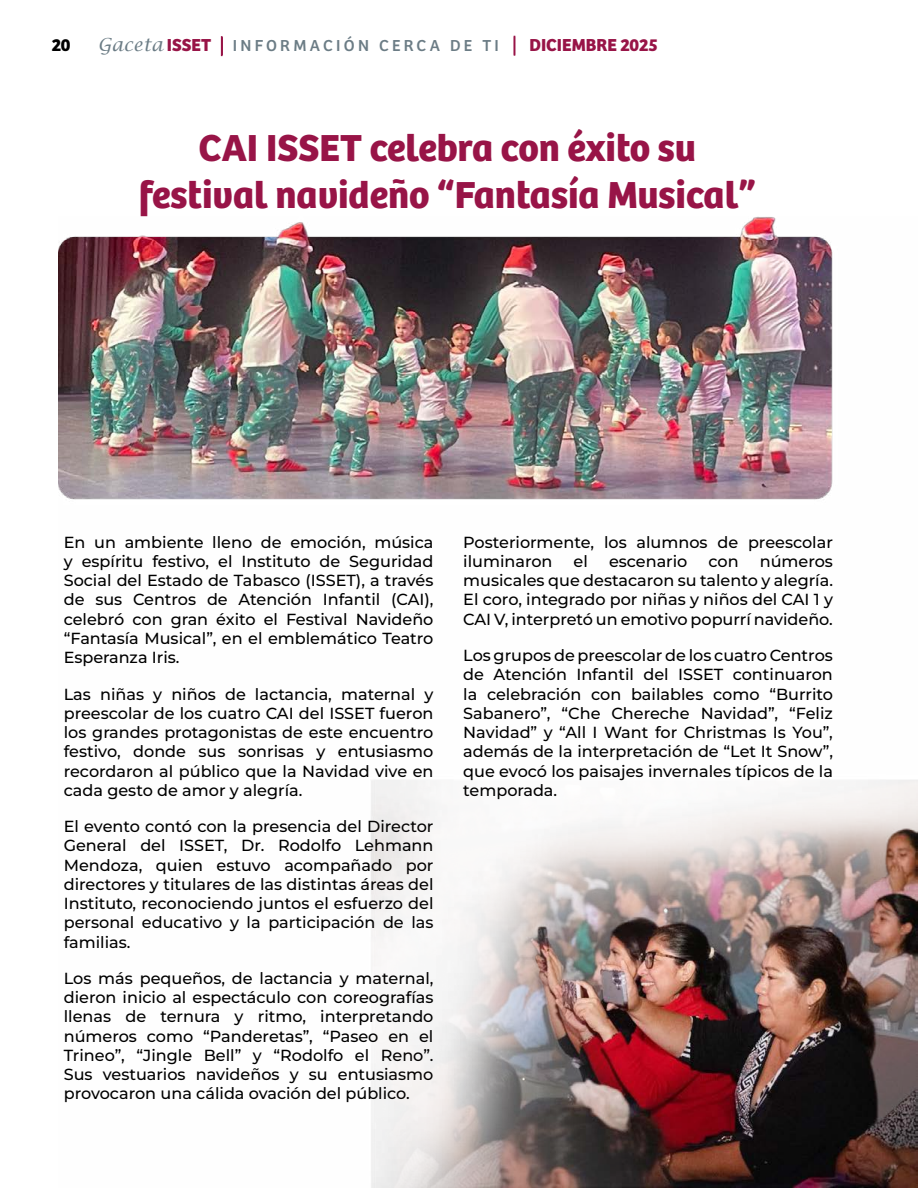
<style>
.page{position:relative;width:918px;height:1188px;background:#fff}
.page>*{position:absolute;margin:0;border:0;box-sizing:border-box;transform-origin:0 0}
.t1{font:700 39px/46.8px "Bree";color:#981447;text-align:center}
.t2{font:700 18px "Bree";color:#981447}
.t3{font:700 18px "Bree";color:#000}
.t4{font:16.5px "Bree";letter-spacing:.2em;color:#6b7c85}
.t5{font:100 16.05px/19.2px "Montserrat";color:#000;text-align:justify}
.s1{font-family:"Lucida Calligraphy";font-style:italic;font-size:18px}
.s2{font-weight:700;font-size:18px;color:#981447}
</style>
<div class="page">
<div style="left:221px;top:36px;width:2px;height:20px;border:2px solid #981447"></div>
<svg style="left:514px;top:36px;width:1px;height:20px"></svg>
<img style="left:58px;top:217px;width:860px;height:971px">
<p class="t3" style="left:52px;top:34px;width:20px">20</p>
<p class="t4" style="left:98px;top:36px;width:403px"><span class="s1">Gaceta</span><span class="s2">ISSET</span> INFORMACIÓN CERCA DE TI</p>
<p class="t2" style="left:529px;top:34px;width:130px">DICIEMBRE 2025</p>
<h1 class="t1" style="left:139px;top:125px;width:619px">CAI ISSET celebra con éxito su festival navideño “Fantasía Musical”</h1>
<p class="t5" style="left:64px;top:534px;width:371px">En un ambiente lleno de emoción, música y espíritu festivo, el Instituto de Seguridad Social del Estado de Tabasco (ISSET), a través de sus Centros de Atención Infantil (CAI), celebró con gran éxito el Festival Navideño “Fantasía Musical”, en el emblemático Teatro Esperanza Iris.</p>
<p class="t5" style="left:64px;top:686px;width:371px">Las niñas y niños de lactancia, maternal y preescolar de los cuatro CAI del ISSET fueron los grandes protagonistas de este encuentro festivo, donde sus sonrisas y entusiasmo recordaron al público que la Navidad vive en cada gesto de amor y alegría.</p>
<p class="t5" style="left:64px;top:818px;width:371px">El evento contó con la presencia del Director General del ISSET, Dr. Rodolfo Lehmann Mendoza, quien estuvo acompañado por directores y titulares de las distintas áreas del Instituto, reconociendo juntos el esfuerzo del personal educativo y la participación de las familias.</p>
<p class="t5" style="left:64px;top:970px;width:371px">Los más pequeños, de lactancia y maternal, dieron inicio al espectáculo con coreografías llenas de ternura y ritmo, interpretando números como “Panderetas”, “Paseo en el Trineo”, “Jingle Bell” y “Rodolfo el Reno”.<br>Sus vestuarios navideños y su entusiasmo provocaron una cálida ovación del público.</p>
<p class="t5" style="left:463px;top:534px;width:371px">Posteriormente, los alumnos de preescolar iluminaron</p>
<p class="t5" style="left:574px;top:553px;width:16px">el</p>
<p class="t5" style="left:609px;top:553px;width:80px">escenario</p>
<p class="t5" style="left:709px;top:553px;width:32px">con</p>
<p class="t5" style="left:463px;top:553px;width:371px;text-indent:297px">números musicales que destacaron su talento y alegría.<br>El coro, integrado por niñas y niños del CAI 1 y CAI V, interpretó un emotivo popurrí navideño.</p>
<p class="t5" style="left:463px;top:647px;width:371px">Los grupos de preescolar de los cuatro Centros de Atención Infantil del ISSET continuaron la celebración con bailables como “Burrito Sabanero”, “Che Chereche Navidad”, “Feliz Navidad” y “All I Want for Christmas Is You”, además de la interpretación de “Let It Snow”, que evocó los paisajes invernales típicos de la temporada.</p>
</div>
